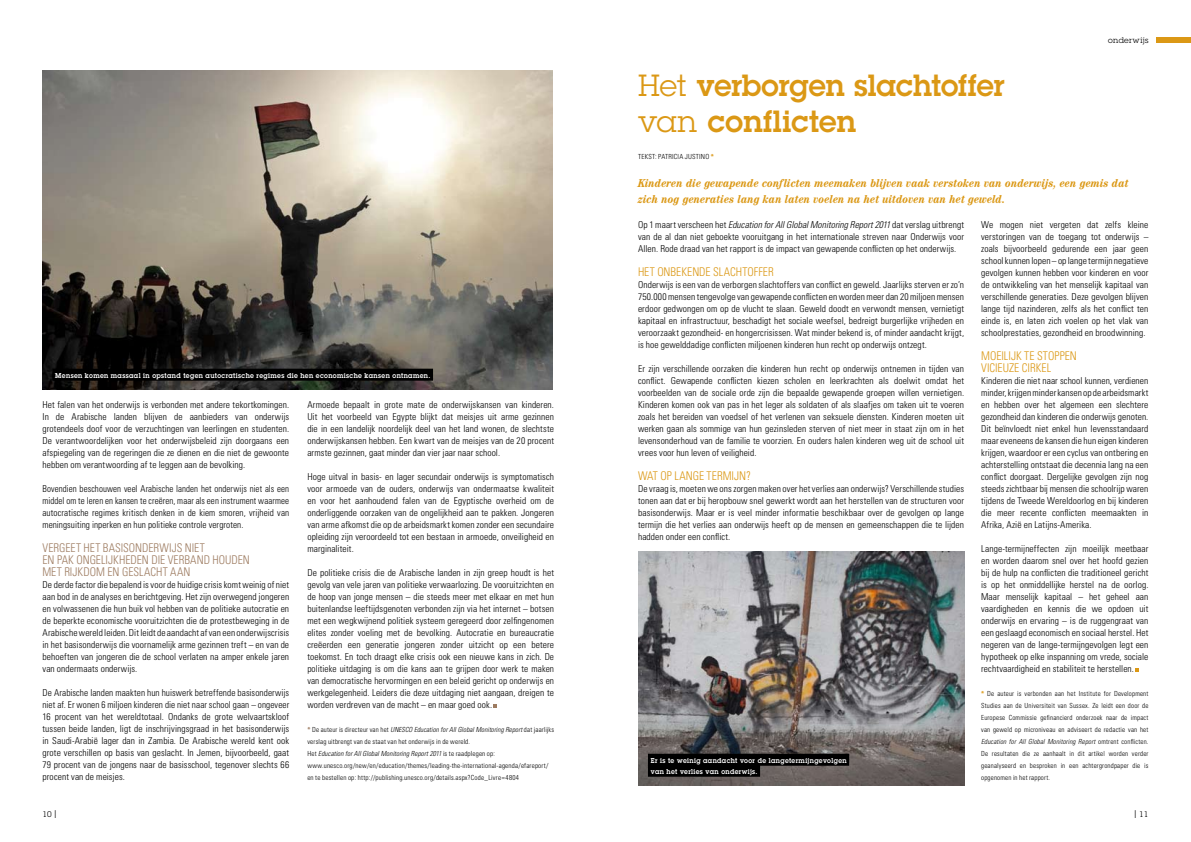
<style>
.page{position:relative;width:1191px;height:842px;background:#fff}
.page>*{position:absolute;margin:0;border:0;box-sizing:border-box;transform-origin:0 0}
.t1{font:600 30px/36px "Lubalin Graph";color:#db9815}
.t2{font:300 condensed 12px/12px "Univers";letter-spacing:.005em;color:#9d7b60;scale:.95 1}
.t3{font:300 condensed 12px/12px "Univers";letter-spacing:.005em;color:#db9815;scale:.95 1}
.t4{font:italic 700 condensed 11.5px/16px "Century";letter-spacing:.02em;color:#db9815}
.t5{font:300 condensed 9.5px/12px "Univers";letter-spacing:.005em;color:#000;text-align:justify}
.t6{font:300 condensed 9.5px/12px "Univers";letter-spacing:.005em;color:#000;text-align:justify;scale:.94 1}
.t7{font:8px "Lubalin Graph";letter-spacing:.04em;color:#000}
.t8{font:300 condensed 7px/12px "Univers";letter-spacing:.025em;color:#000}
.t9{font:600 7px/11px "Lubalin Graph";letter-spacing:.055em;color:#fff;scale:.93 1}
.s1{font-weight:400}
.s2{font-weight:700;color:#9d7b60}
.s3{font-style:italic}
.s4{font-weight:700;color:#db9815}
.s5{font-family:"Univers";font-weight:300;font-size:10.8px}
</style>
<div class="page">
<img style="left:43px;top:71px;width:510px;height:318px">
<div style="left:1157px;top:37px;width:34px;height:6px;background:#db9815"></div>
<img style="left:638px;top:552px;width:326px;height:233px">
<div style="left:52px;top:369px;width:381px;height:12px;background:#000"></div>
<div style="left:648px;top:754px;width:201px;height:12px;background:#000"></div>
<div style="left:648px;top:765px;width:112px;height:12px;background:#000"></div>
<svg style="left:493px;top:704px;width:4px;height:4px"></svg>
<svg style="left:1135px;top:668px;width:4px;height:4px"></svg>
<h1 class="t1" style="left:638px;top:67px;width:368px"><span class="s1">Het</span> verborgen slachtoffer <span class="s1">van</span> conflicten</h1>
<p class="t7" style="left:1108px;top:35px;width:42px">onderwijs</p>
<p class="t9" style="left:55px;top:370px;width:405px">Mensen komen massaal in opstand tegen autocratische regimes die hen economische kansen ontnamen.</p>
<p class="t5" style="left:43px;top:399px;width:248px">Het falen van het onderwijs is verbonden met andere tekortkomingen.<br>In de Arabische landen blijven de aanbieders van onderwijs grotendeels doof voor de verzuchtingen van leerlingen en studenten.<br>De verantwoordelijken voor het onderwijsbeleid zijn doorgaans een afspiegeling van de regeringen die ze dienen en die niet de gewoonte hebben om verantwoording af te leggen aan de bevolking.</p>
<p class="t6" style="left:43px;top:483px;width:264px">Bovendien beschouwen veel Arabische landen het onderwijs niet als een middel om te leren en kansen te creëren, maar als een instrument waarmee autocratische regimes kritisch denken in de kiem smoren, vrijheid van meningsuiting inperken en hun politieke controle vergroten.</p>
<p class="t2" style="left:42px;top:542px;width:170px">Vergeet het basisonderwijs niet en pak ongelijkh</p>
<p class="t2" style="left:42px;top:554px;width:220px;text-indent:83px">eden die verband houden met rijkdom en geslacht aan</p>
<p class="t5" style="left:43px;top:579px;width:248px">De derde factor die bepalend is voor de huidige crisis komt weinig of niet aan bod in de analyses en berichtgeving. Het zijn overwegend jongeren en volwassenen die hun buik vol hebben van de politieke autocratie en de beperkte economische vooruitzichten die de protestbeweging in de Arabische wereld leiden. Dit leidt de aandacht af van een onderwijscrisis in het basisonderwijs die voornamelijk arme gezinnen treft – en van de behoeften van jongeren die de school verlaten na amper enkele jaren van ondermaats onderwijs.</p>
<p class="t5" style="left:43px;top:687px;width:248px">De Arabische landen maakten hun huiswerk betreffende basisonderwijs niet af. Er wonen 6 miljoen kinderen die niet naar school gaan – ongeveer 16 procent van het wereldtotaal. Ondanks de grote welvaartskloof tussen beide landen, ligt de inschrijvingsgraad in het basisonderwijs in Saudi-Arabië lager dan in Zambia. De Arabische wereld kent ook grote verschillen op basis van geslacht. In Jemen, bijvoorbeeld, gaat 79 procent van de jongens naar de basisschool, tegenover slechts 66 procent van de meisjes.</p>
<p class="t5" style="left:307px;top:399px;width:248px">Armoede bepaalt in grote mate de onderwijskansen van kinderen.<br>Uit het voorbeeld van Egypte blijkt dat meisjes uit arme gezinnen die in een landelijk noordelijk deel van het land wonen, de slechtste onderwijskansen hebben. Een kwart van de meisjes van de 20 procent armste gezinnen, gaat minder dan vier jaar naar school.</p>
<p class="t5" style="left:307px;top:471px;width:248px">Hoge uitval in basis- en lager secundair onderwijs is symptomatisch voor armoede van de ouders, onderwijs van ondermaatse kwaliteit en voor het aanhoudend falen van de Egyptische overheid om de onderliggende oorzaken van de ongelijkheid aan te pakken. Jongeren van arme afkomst die op de arbeidsmarkt komen zonder een secundaire opleiding zijn veroordeeld tot een bestaan in armoede, onveiligheid en marginaliteit.</p>
<p class="t5" style="left:307px;top:567px;width:248px">De politieke crisis die de Arabische landen in zijn greep houdt is het gevolg van vele jaren van politieke verwaarlozing. De vooruitzichten en de hoop van jonge mensen – die steeds meer met elkaar en met hun buitenlandse leeftijdsgenoten verbonden zijn via het internet – botsen met een wegkwijnend politiek systeem geregeerd door zelfingenomen elites zonder voeling met de bevolking. Autocratie en bureaucratie creëerden een generatie jongeren zonder uitzicht op een betere toekomst. En toch draagt elke crisis ook een nieuwe kans in zich. De politieke uitdaging is om die kans aan te grijpen door werk te maken van democratische hervormingen en een beleid gericht op onderwijs en werkgelegenheid. Leiders die deze uitdaging niet aangaan, dreigen te worden verdreven van de macht – en maar goed ook.</p>
<p class="t8" style="left:307px;top:724px;width:248px"><span class="s2">*</span> De auteur is directeur van het <span class="s3">UNESCO Education for All Global Monitoring Report</span> dat jaarlijks verslag uitbrengt van de staat van het onderwijs in de wereld.<br>Het <span class="s3">Education for All Global Monitoring Report 2011</span> is te raadplegen op: www.unesco.org/new/en/education/themes/leading-the-international-agenda/efareport/ en te bestellen op: http://publishing.unesco.org/details.aspx?Code_Livre=4804</p>
<p class="t8" style="left:638px;top:150px;width:77px">tekst: PATRICIA JUSTINO <span class="s4">*</span></p>
<p class="t4" style="left:638px;top:175px;width:492px">Kinderen die gewapende conflicten meemaken blijven vaak verstoken van onderwijs, een gemis dat zich nog generaties lang kan laten voelen na het uitdoven van het geweld.</p>
<p class="t5" style="left:638px;top:219px;width:327px">Op 1 maart verscheen het <span class="s3">Education for All Global Monitoring Report 2011</span> dat verslag uitbrengt van de al dan niet geboekte vooruitgang in het internationale streven naar Onderwijs voor Allen. Rode draad van het rapport is de impact van gewapende conflicten op het onderwijs.</p>
<p class="t3" style="left:638px;top:266px;width:144px">Het onbekende slachtoffer</p>
<p class="t5" style="left:638px;top:279px;width:327px">Onderwijs is een van de verborgen slachtoffers van conflict en geweld. Jaarlijks sterven er zo’n 750.000 mensen tengevolge van gewapende conflicten en worden meer dan 20 miljoen mensen erdoor gedwongen om op de vlucht te slaan. Geweld doodt en verwondt mensen, vernietigt kapitaal en infrastructuur, beschadigt het sociale weefsel, bedreigt burgerlijke vrijheden en veroorzaakt gezondheid- en hongercrisissen. Wat minder bekend is, of minder aandacht krijgt, is hoe gewelddadige conflicten miljoenen kinderen hun recht op onderwijs ontzegt.</p>
<p class="t5" style="left:638px;top:363px;width:327px">Er zijn verschillende oorzaken die kinderen hun recht op onderwijs ontnemen in tijden van conflict. Gewapende conflicten kiezen scholen en leerkrachten als doelwit omdat het voorbeelden van de sociale orde zijn die bepaalde gewapende groepen willen vernietigen.<br>Kinderen komen ook van pas in het leger als soldaten of als slaafjes om taken uit te voeren zoals het bereiden van voedsel of het verlenen van seksuele diensten. Kinderen moeten uit werken gaan als sommige van hun gezinsleden sterven of niet meer in staat zijn om in het levensonderhoud van de familie te voorzien. En ouders halen kinderen weg uit de school uit vrees voor hun leven of veiligheid.</p>
<p class="t3" style="left:638px;top:470px;width:120px">Wat op lange termij n?</p>
<p class="t5" style="left:638px;top:483px;width:327px">De vraag is, moeten we ons zorgen maken over het verlies aan onderwijs? Verschillende studies tonen aan dat er bij heropbouw snel gewerkt wordt aan het herstellen van de structuren voor basisonderwijs. Maar er is veel minder informatie beschikbaar over de gevolgen op lange termijn die het verlies aan onderwijs heeft op de mensen en gemeenschappen die te lijden hadden onder een conflict.</p>
<p class="t9" style="left:651px;top:755px;width:212px">Er is te weinig aandacht voor de langetermijngevolgen van het verlies van onderwijs.</p>
<p class="t5" style="left:981px;top:219px;width:169px">We mogen niet vergeten dat zelfs kleine verstoringen van de toegang tot onderwijs – zoals bijvoorbeeld gedurende een jaar geen school kunnen lopen – op lange termijn negatieve gevolgen kunnen hebben voor kinderen en voor de ontwikkeling van het menselijk kapitaal van verschillende generaties. Deze gevolgen blijven lange tijd nazinderen, zelfs als het conflict ten einde is, en laten zich voelen op het vlak van schoolprestaties, gezondheid en broodwinning.</p>
<p class="t3" style="left:981px;top:350px;width:102px">Moeilijk te stoppen vicieuze cirkel</p>
<p class="t5" style="left:981px;top:375px;width:169px">Kinderen die niet naar school kunnen, verdienen minder, krijgen minder kansen op de arbeidsmarkt en hebben over het algemeen een slechtere gezondheid dan kinderen die onderwijs genoten.<br>Dit beïnvloedt niet enkel hun levensstandaard maar eveneens de kansen die hun eigen kinderen krijgen, waardoor er een cyclus van ontbering en achterstelling ontstaat die decennia lang na een conflict doorgaat. Dergelijke gevolgen zijn nog steeds zichtbaar bij mensen die schoolrijp waren tijdens de Tweede Wereldoorlog en bij kinderen die meer recente conflicten meemaakten in Afrika, Azië en Latijns-Amerika.</p>
<p class="t5" style="left:981px;top:543px;width:169px">Lange-termijneffecten zijn moeilijk meetbaar en worden daarom snel over het hoofd gezien bij de hulp na conflicten die traditioneel gericht is op het onmiddellijke herstel na de oorlog.<br>Maar menselijk kapitaal – het geheel aan vaardigheden en kennis die we opdoen uit onderwijs en ervaring – is de ruggengraat van een geslaagd economisch en sociaal herstel. Het negeren van de lange-termijngevolgen legt een hypotheek op elke inspanning om vrede, sociale rechtvaardigheid en stabiliteit te herstellen.</p>
<p class="t8" style="left:981px;top:688px;width:169px;text-align:justify"><span class="s4">*</span> De auteur is verbonden aan het Institute for Development Studies aan de Universiteit van Sussex. Ze leidt een door de Europese Commissie gefinancierd onderzoek naar de impact van geweld op microniveau en adviseert de redactie van het <span class="s3">Education for All Global Monitoring Report</span> omtrent conflicten.<br>De resultaten die ze aanhaalt in dit artikel worden verder geanalyseerd en besproken in een achtergrondpaper die is opgenomen in het rapport.</p>
<p class="t7" style="left:43px;top:809px;width:16px">10 <span class="s5">I</span></p>
<p class="t7" style="left:1134px;top:809px;width:16px"><span class="s5">I</span> 11</p>
</div>
